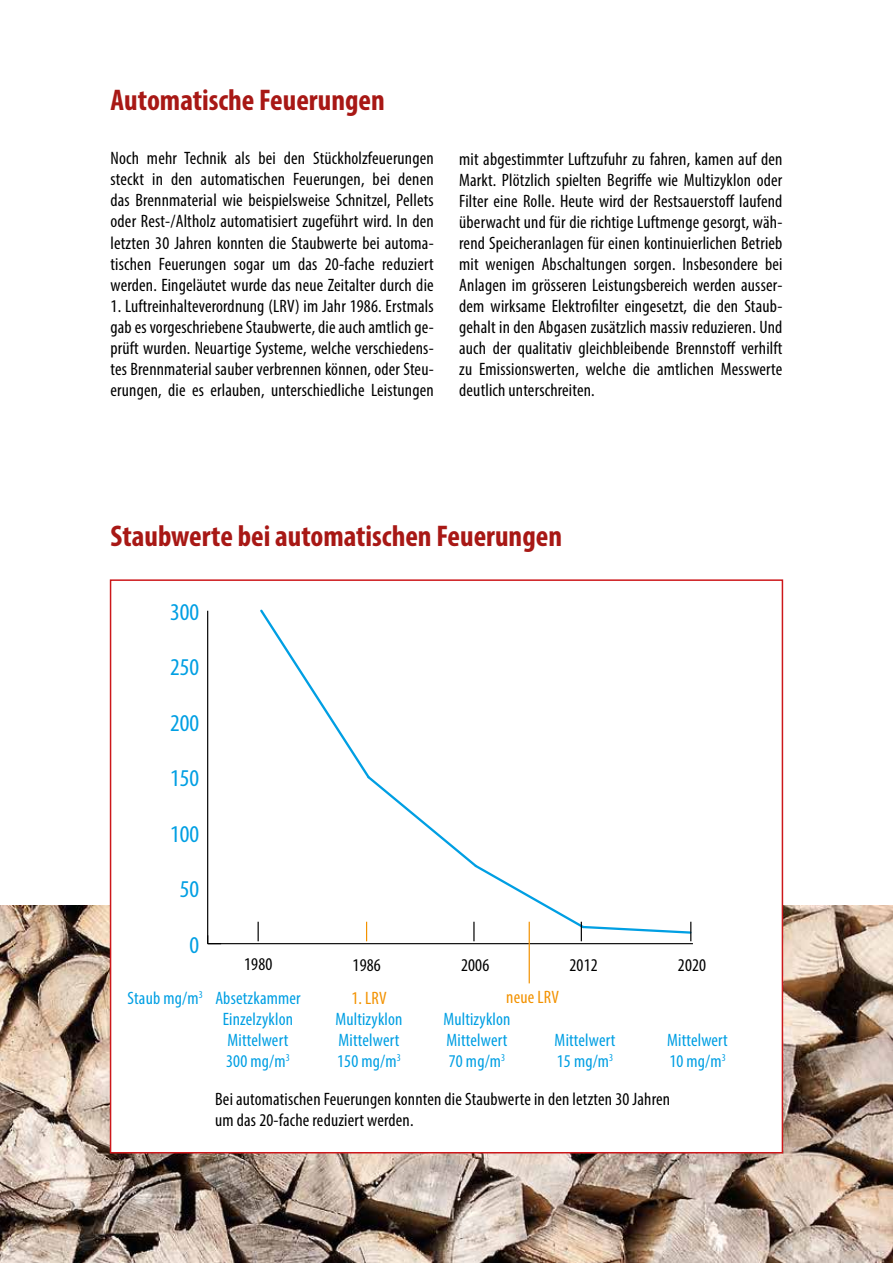
<style>
.page{position:relative;width:893px;height:1263px;background:#fff}
.page>*{position:absolute;margin:0;border:0;box-sizing:border-box;transform-origin:0 0}
.t1{font:700 condensed 30px "Myriad Pro";color:#a81815}
.t2{font:condensed 24.15px "Myriad Pro";color:#009fe3;scale:1.04 1}
.t3{font:condensed 18px/21px "Myriad Pro";letter-spacing:.01em;color:#000;text-align:justify}
.t4{font:condensed 18px "Myriad Pro";letter-spacing:.01em;color:#009fe3}
.t5{font:condensed 18px "Myriad Pro";letter-spacing:.01em;color:#f39200}
</style>
<div class="page">
<img style="left:0;top:906px;width:893px;height:357px">
<div style="left:111px;top:580px;width:671px;height:573px;background:#fff"></div>
<hr style="left:208px;top:943px;width:485px;height:1px;background:#000">
<hr style="left:207px;top:611px;width:1px;height:333px;background:#000">
<hr style="left:529px;top:922px;width:1px;height:61px;background:#f39200">
<svg style="left:258px;top:609px;width:434px;height:332px"></svg>
<h1 class="t1" style="left:111px;top:81px;width:276px">Automatische Feuerungen</h1>
<p class="t3" style="left:111px;top:148px;width:325px">Noch mehr Technik als bei den Stückholzfeuerungen steckt in den automatischen Feuerungen, bei denen das Brennmaterial wie beispielsweise Schnitzel, Pellets oder Rest-/Altholz automatisiert zugeführt wird. In den letzten 30 Jahren konnten die Staubwerte bei automa&shy;tischen Feuerungen sogar um das 20-fache reduziert werden. Eingeläutet wurde das neue Zeitalter durch die</p>
<p class="t3" style="left:111px;top:295px;width:325px">1. Luftreinhalteverordnung (LRV) im Jahr 1986. Erstmals gab es vorgeschriebene Staubwerte, die auch amtlich ge&shy;prüft wurden. Neuartige Systeme, welche verschiedens&shy;tes Brennmaterial sauber verbrennen können, oder Steu&shy;erungen, die es erlauben, unterschiedliche Leistungen</p>
<p class="t3" style="left:459px;top:148px;width:325px">mit abgestimmter Luftzufuhr zu fahren, kamen auf den Markt. Plötzlich spielten Begriffe wie Multizyklon oder Filter eine Rolle. Heute wird der Restsauerstoff laufend überwacht und für die richtige Luftmenge gesorgt, wäh&shy;rend Speicheranlagen für einen kontinuierlichen Betrieb mit wenigen Abschaltungen sorgen. Insbesondere bei Anlagen im grösseren Leistungsbereich werden ausser&shy;dem wirksame Elektrofilter eingesetzt, die den Staub&shy;gehalt in den Abgasen zusätzlich massiv reduzieren. Und auch der qualitativ gleichbleibende Brennstoff verhilft zu Emissionswerten, welche die amtlichen Messwerte deutlich unterschreiten.</p>
<h1 class="t1" style="left:111px;top:517px;width:453px">Staubwerte bei automatischen Feuerungen</h1>
<h2 class="t2" style="left:170px;top:597px;width:29px">300</h2>
<h2 class="t2" style="left:170px;top:653px;width:29px">250</h2>
<h2 class="t2" style="left:170px;top:708px;width:29px">200</h2>
<h2 class="t2" style="left:170px;top:764px;width:29px">150</h2>
<h2 class="t2" style="left:170px;top:819px;width:29px">100</h2>
<h2 class="t2" style="left:180px;top:875px;width:20px">50</h2>
<h2 class="t2" style="left:190px;top:930px;width:11px">0</h2>
<p class="t3" style="left:244px;top:953px;width:30px">1980</p>
<p class="t3" style="left:353px;top:954px;width:30px">1986</p>
<p class="t3" style="left:461px;top:954px;width:30px">2006</p>
<p class="t3" style="left:569px;top:954px;width:30px">2012</p>
<p class="t3" style="left:678px;top:954px;width:30px">2020</p>
<p class="t4" style="left:128px;top:987px;width:175px">Staub mg/m<sup>3</sup> Absetzkammer</p>
<p class="t5" style="left:351px;top:987px;width:37px">1. LRV</p>
<p class="t4" style="left:223px;top:1008px;width:72px">Einzelzyklon</p>
<p class="t4" style="left:335px;top:1008px;width:69px">Multizyklon</p>
<p class="t4" style="left:443px;top:1008px;width:69px">Multizyklon</p>
<p class="t4" style="left:228px;top:1029px;width:62px">Mittelwert</p>
<p class="t4" style="left:339px;top:1029px;width:62px">Mittelwert</p>
<p class="t4" style="left:447px;top:1029px;width:62px">Mittelwert</p>
<p class="t4" style="left:555px;top:1029px;width:62px">Mittelwert</p>
<p class="t4" style="left:667px;top:1029px;width:62px">Mittelwert</p>
<p class="t4" style="left:226px;top:1050px;width:65px">300 mg/m<sup>3</sup></p>
<p class="t4" style="left:337px;top:1050px;width:65px">150 mg/m<sup>3</sup></p>
<p class="t4" style="left:449px;top:1050px;width:58px">70 mg/m<sup>3</sup></p>
<p class="t4" style="left:557px;top:1050px;width:58px">15 mg/m<sup>3</sup></p>
<p class="t4" style="left:669px;top:1050px;width:58px">10 mg/m<sup>3</sup></p>
<p class="t5" style="left:506px;top:986px;width:54px">neue LRV</p>
<p class="t3" style="left:215px;top:1089px;width:456px">Bei automatischen Feuerungen konnten die Staubwerte in den letzten 30 Jahren um das 20-fache reduziert werden.</p>
</div>
